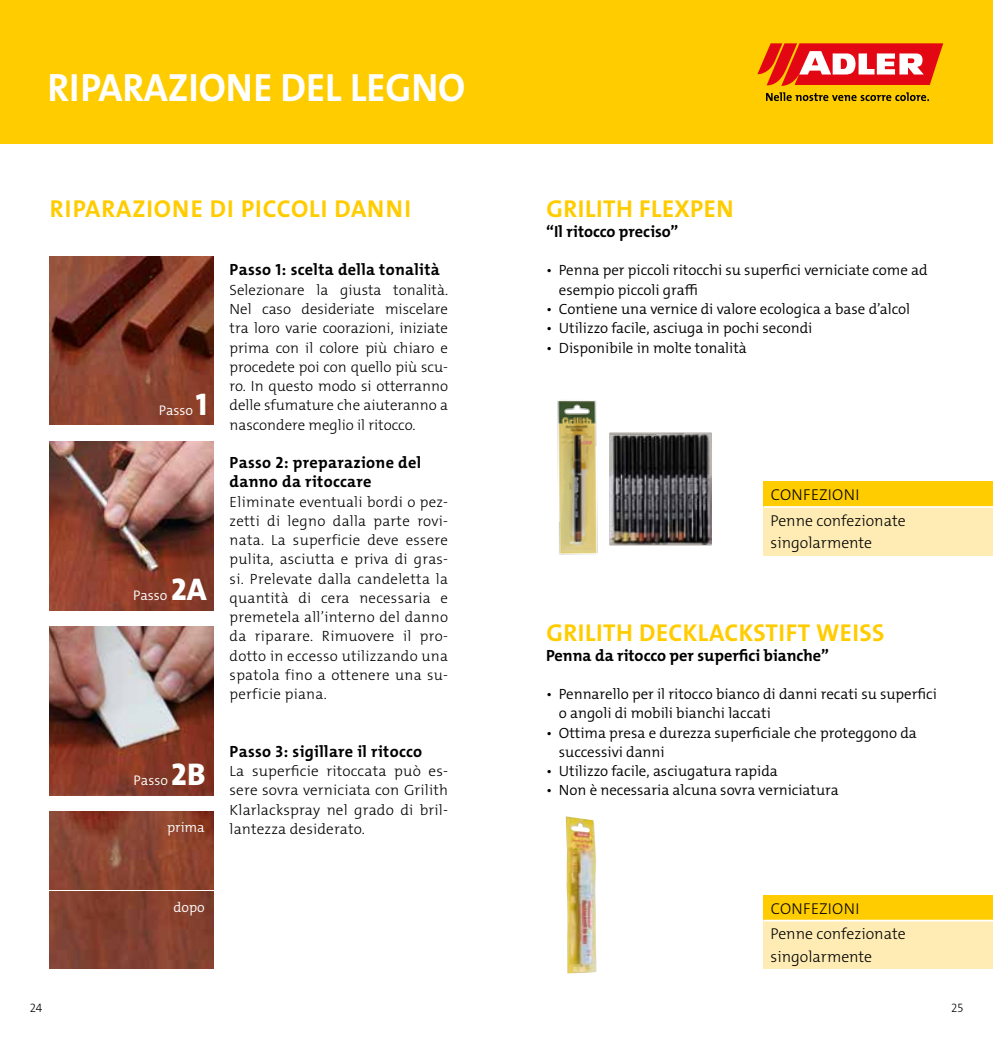
<style>
.page{position:relative;width:993px;height:1042px;background:#fff}
.page>*{position:absolute;margin:0;border:0;box-sizing:border-box;transform-origin:0 0}
.t1{font:700 39.73px "The Mix Os F";color:#fff}
.t2{font:800 31.5px "The Mix Os F";color:#fff}
.t3{font:700 24.5px "The Mix Os F";letter-spacing:.02em;color:#fc0}
.t4{font:700 24.5px "The Mix Os F";letter-spacing:.04em;color:#fc0}
.t5{font:700 16.28px/19.2px "The Mix Os F";letter-spacing:.02em;color:#000}
.t6{font:700 16.28px "The Mix Os F";color:#000}
.t7{font:300 15.75px/25.7px "The Mix Os F";color:#000}
.t8{font:300 14.88px/19.2px "The Mix Os F";letter-spacing:.01em;color:#000;text-align:justify}
.t9{font:300 14.88px/19.2px "The Mix Os F";color:#000}
.t10{font:300 14px "The Mix Os F";color:#fff}
.t11{font:300 12.25px "The Mix Os F";color:#000}
</style>
<div class="page">
<div style="left:0;top:0;width:992px;height:144px;background:#fc0"></div>
<svg style="left:766px;top:92px;width:162px;height:9px"></svg>
<svg style="left:757px;top:43px;width:185px;height:43px"></svg>
<img style="left:50px;top:627px;width:163px;height:168px">
<img style="left:50px;top:441px;width:163px;height:169px">
<img style="left:50px;top:256px;width:163px;height:169px">
<div style="left:763px;top:481px;width:229px;height:26px;background:#fc0"></div>
<div style="left:763px;top:507px;width:229px;height:48px;background:#feecb4"></div>
<hr style="left:763px;top:506px;width:229px;height:2px;background:#fff">
<div style="left:763px;top:895px;width:229px;height:25px;background:#fc0"></div>
<div style="left:763px;top:920px;width:229px;height:48px;background:#feecb4"></div>
<hr style="left:763px;top:919px;width:229px;height:2px;background:#fff">
<img style="left:565px;top:816px;width:31px;height:157px">
<img style="left:557px;top:400px;width:94px;height:155px">
<img style="left:609px;top:432px;width:102px;height:113px">
<img style="left:50px;top:891px;width:163px;height:77px">
<img style="left:50px;top:812px;width:163px;height:77px">
<h1 class="t1" style="left:47px;top:62px;width:419px">RIPARAZIONE DEL LEGNO</h1>
<h3 class="t4" style="left:50px;top:193px;width:362px">RIPARAZIONE DI PICCOLI DANNI</h3>
<p class="t10" style="left:159px;top:401px;width:36px">Passo</p>
<h2 class="t2" style="left:196px;top:384px;width:13px">1</h2>
<h2 class="t2" style="left:171px;top:569px;width:37px">2A</h2>
<p class="t10" style="left:133px;top:586px;width:36px">Passo</p>
<h2 class="t2" style="left:171px;top:754px;width:36px">2B</h2>
<p class="t10" style="left:133px;top:771px;width:36px">Passo</p>
<p class="t10" style="left:167px;top:818px;width:39px">prima</p>
<p class="t5" style="left:229px;top:260px;width:211px">Passo 1: scelta della tonalità</p>
<p class="t8" style="left:229px;top:280px;width:220px">Selezionare la giusta tonalità.<br>Nel caso desideriate miscelare tra loro varie coorazioni, iniziate prima con il colore più chiaro e procedete poi con quello più scu&shy;ro. In questo modo si otterranno delle sfumature che aiuteranno a nascondere meglio il ritocco.</p>
<p class="t5" style="left:229px;top:453px;width:193px">Passo 2: preparazione del danno da ritoccare</p>
<p class="t8" style="left:229px;top:492px;width:220px">Eliminate eventuali bordi o pez&shy;zetti di legno dalla parte rovi&shy;nata. La superficie deve essere pulita, asciutta e priva di gras&shy;si. Prelevate dalla candeletta la quantità di cera necessaria e premetela all’interno del danno da riparare. Rimuovere il pro&shy;dotto in eccesso utilizzando una spatola fino a ottenere una su&shy;perficie piana.</p>
<p class="t5" style="left:229px;top:742px;width:194px">Passo 3: sigillare il ritocco</p>
<p class="t8" style="left:229px;top:761px;width:220px">La superficie ritoccata può es&shy;sere sovra verniciata con Grilith Klarlackspray nel grado di bril&shy;lantezza desiderato.</p>
<p class="t10" style="left:173px;top:898px;width:33px">dopo</p>
<h3 class="t3" style="left:546px;top:193px;width:189px">GRILITH FLEXPEN</h3>
<p class="t6" style="left:546px;top:221px;width:134px">“Il ritocco preciso”</p>
<p class="t9" style="left:558px;top:261px;width:370px;text-indent:-13px">• Penna per piccoli ritocchi su superfici verniciate come ad esempio piccoli graffi</p>
<p class="t9" style="left:546px;top:299px;width:365px">• Contiene una vernice di valore ecologica a base d’alcol</p>
<p class="t9" style="left:546px;top:319px;width:268px">• Utilizzo facile, asciuga in pochi secondi</p>
<p class="t9" style="left:546px;top:338px;width:202px">• Disponibile in molte tonalità</p>
<p class="t7" style="left:770px;top:482px;width:137px">CONFEZIONI<br>Penne confezionate</p>
<p class="t7" style="left:770px;top:530px;width:103px">singolarmente</p>
<h3 class="t3" style="left:546px;top:617px;width:339px">GRILITH DECKLACKSTIFT WEISS</h3>
<p class="t6" style="left:546px;top:644px;width:284px">Penna da ritocco per superfici bianche”</p>
<p class="t9" style="left:558px;top:684px;width:379px;text-indent:-13px">• Pennarello per il ritocco bianco di danni recati su superfici o angoli di mobili bianchi laccati</p>
<p class="t9" style="left:558px;top:723px;width:359px;text-indent:-13px">• Ottima presa e durezza superficiale che proteggono da successivi danni</p>
<p class="t9" style="left:546px;top:761px;width:233px">• Utilizzo facile, asciugatura rapida</p>
<p class="t9" style="left:546px;top:781px;width:294px">• Non è necessaria alcuna sovra verniciatura</p>
<p class="t7" style="left:770px;top:895px;width:137px">CONFEZIONI<br>Penne confezionate</p>
<p class="t7" style="left:770px;top:943px;width:103px">singolarmente</p>
<p class="t11" style="left:30px;top:1000px;width:14px">24</p>
<p class="t11" style="left:950px;top:1000px;width:13px">25</p>
</div>
